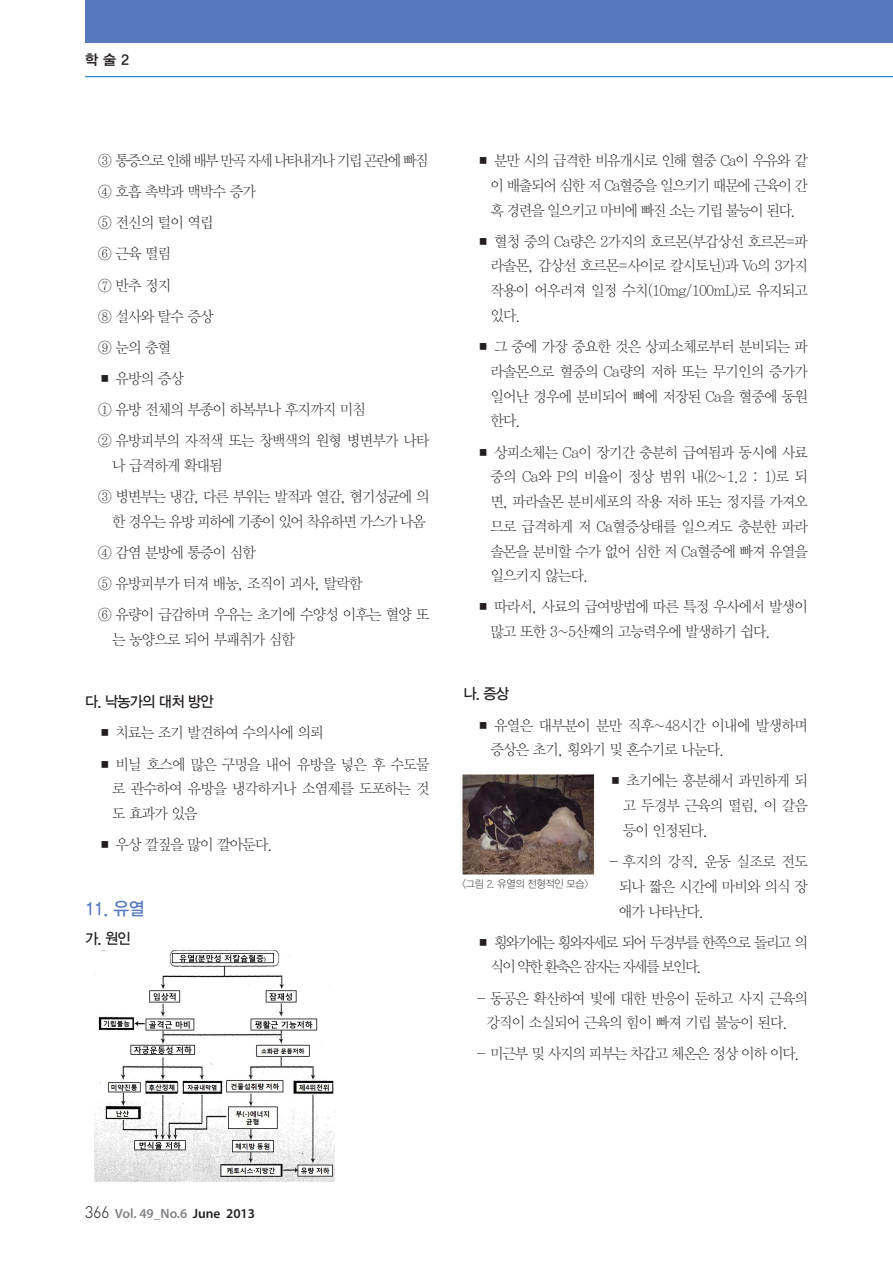
<style>
.page{position:relative;width:893px;height:1263px;background:#fff}
.page>*{position:absolute;margin:0;border:0;box-sizing:border-box;transform-origin:0 0}
.t1{font:18px "YDIYGO330";color:#5679bd;scale:.95 1}
.t2{font:15px/24.8px "YDIY Mj O310";letter-spacing:-.05em;color:#231f20;text-align:justify;scale:.95 1}
.t3{font:15px/24.8px "YDIY Mj O310";letter-spacing:-.11em;color:#231f20;scale:.95 1}
.t4{font:15px/24.8px "YDIY Mj O310";letter-spacing:-.08em;color:#231f20;text-align:right;scale:.95 1}
.t5{font:15px "YDIY Mj O310";letter-spacing:-.07em;color:#231f20;scale:.95 1}
.t6{font:15px "YDIYGO330";letter-spacing:-.05em;color:#231f20;scale:.95 1}
.t7{font:14.25px "YDIYGO340";color:#231f20}
.t8{font:600 13.5px "Myriad Pro";color:#808285}
.t9{font:10.5px "YDIYGO310";letter-spacing:-.025em;color:#231f20;scale:.95 1}
.s1{font-family:"Dinlig";font-weight:400;font-size:16.5px;color:#231f20}
.s2{color:#231f20}
</style>
<div class="page">
<img style="left:94px;top:950px;width:240px;height:232px">
<img style="left:462px;top:775px;width:133px;height:99px">
<div style="left:85px;top:0;width:808px;height:43px;background:#5679bd"></div>
<hr style="left:85px;top:76px;width:808px;height:1px;background:#006fba">
<p class="t7" style="left:85px;top:51px;width:46px">학 술 2</p>
<p class="t3" style="left:98px;top:149px;width:350px">③ 통증으로 인해 배부 만곡 자세 나타내거나 기립 곤란에 빠짐</p>
<p class="t2" style="left:98px;top:180px;width:168px">④ 호흡 촉박과 맥박수 증가</p>
<p class="t2" style="left:98px;top:211px;width:123px">⑤ 전신의 털이 역립</p>
<p class="t2" style="left:98px;top:242px;width:79px">⑥ 근육 떨림</p>
<p class="t2" style="left:98px;top:273px;width:79px">⑦ 반추 정지</p>
<p class="t2" style="left:98px;top:304px;width:123px">⑧ 설사와 탈수 증상</p>
<p class="t2" style="left:98px;top:336px;width:79px">⑨ 눈의 충혈</p>
<p class="t2" style="left:98px;top:367px;width:92px">■ 유방의 증상</p>
<p class="t2" style="left:98px;top:398px;width:284px">① 유방 전체의 부종이 하복부나 후지까지 미침</p>
<p class="t2" style="left:112px;top:429px;width:336px;text-indent:-14px">② 유방피부의 자적색 또는 창백색의 원형 병변부가 나타 나 급격하게 확대됨</p>
<p class="t4" style="left:98px;top:485px;width:351px">③ 병변부는 냉감, 다른 부위는 발적과 열감, 혐기성균에 의 한 경우는 유방 피하에 기종이 있어 착유하면 가스가 나옴</p>
<p class="t2" style="left:98px;top:541px;width:168px">④ 감염 분방에 통증이 심함</p>
<p class="t2" style="left:98px;top:572px;width:280px">⑤ 유방피부가 터져 배농, 조직이 괴사, 탈락함</p>
<p class="t2" style="left:112px;top:603px;width:336px;text-indent:-14px">⑥ 유량이 급감하며 우유는 초기에 수양성 이후는 혈양 또 는 농양으로 되어 부패취가 심함</p>
<p class="t6" style="left:85px;top:693px;width:137px">다. 낙농가의 대처 방안</p>
<p class="t2" style="left:98px;top:721px;width:239px">■ 치료는 조기 발견하여 수의사에 의뢰</p>
<p class="t2" style="left:112px;top:752px;width:336px;text-indent:-14px">■ 비닐 호스에 많은 구멍을 내어 유방을 넣은 후 수도물 로 관수하여 유방을 냉각하거나 소염제를 도포하는 것 도 효과가 있음</p>
<p class="t2" style="left:98px;top:833px;width:186px">■ 우상 깔짚을 많이 깔아둔다.</p>
<p class="t1" style="left:85px;top:898px;width:64px">11. 유열</p>
<p class="t6" style="left:85px;top:930px;width:49px">가. 원인</p>
<p class="t2" style="left:490px;top:149px;width:336px;text-indent:-14px">■ 분만 시의 급격한 비유개시로 인해 혈중 Ca이 우유와 같 이 배출되어 심한 저 Ca혈증을 일으키기 때문에 근육이 간 혹 경련을 일으키고 마비에 빠진 소는 기립 불능이 된다.</p>
<p class="t2" style="left:490px;top:229px;width:336px;text-indent:-14px">■ 혈청 중의 Ca량은 2가지의 호르몬(부갑상선 호르몬=파 라솔몬, 갑상선 호르몬=사이로 칼시토닌)과 Vo의 3가지 작용이 어우러져 일정 수치(10mg/100mL)로 유지되고 있다.</p>
<p class="t2" style="left:490px;top:335px;width:336px;text-indent:-14px">■ 그 중에 가장 중요한 것은 상피소체로부터 분비되는 파 라솔몬으로 혈중의 Ca량의 저하 또는 무기인의 증가가 일어난 경우에 분비되어 뼈에 저장된 Ca을 혈중에 동원 한다.</p>
<p class="t2" style="left:490px;top:440px;width:336px;text-indent:-14px">■ 상피소체는 Ca이 장기간 충분히 급여됨과 동시에 사료 중의 Ca와 P의 비율이 정상 범위 내(2~1.2 : 1)로 되 면, 파라솔몬 분비세포의 작용 저하 또는 정지를 가져오 므로 급격하게 저 Ca혈증상태를 일으켜도 충분한 파라 솔몬을 분비할 수가 없어 심한 저 Ca혈증에 빠져 유열을 일으키지 않는다.</p>
<p class="t2" style="left:490px;top:595px;width:336px;text-indent:-14px">■ 따라서, 사료의 급여방법에 따른 특정 우사에서 발생이 많고 또한 3~5산째의 고능력우에 발생하기 쉽다.</p>
<p class="t6" style="left:463px;top:686px;width:49px">나. 증상</p>
<p class="t2" style="left:490px;top:713px;width:336px;text-indent:-14px">■ 유열은 대부분이 분만 직후~48시간 이내에 발생하며 증상은 초기, 횡와기 및 혼수기로 나눈다.</p>
<p class="t2" style="left:623px;top:769px;width:196px;text-indent:-14px">■ 초기에는 흥분해서 과민하게 되 고 두경부 근육의 떨림, 이 갈음 등이 인정된다.</p>
<p class="t2" style="left:619px;top:850px;width:200px;text-indent:-10px">- 후지의 강직, 운동 실조로 전도 되나 짧은 시간에 마비와 의식 장 애가 나타난다.</p>
<p class="t3" style="left:490px;top:930px;width:336px;text-indent:-14px">■ 횡와기에는 횡와자세로 되어 두경부를 한쪽으로 돌리고 의 식이 약한 환축은 잠자는 자세를 보인다.</p>
<p class="t2" style="left:487px;top:986px;width:340px;text-indent:-10px">- 동공은 확산하여 빛에 대한 반응이 둔하고 사지 근육의 강직이 소실되어 근육의 힘이 빠져 기립 불능이 된다.</p>
<p class="t5" style="left:476px;top:1046px;width:342px">- 미근부 및 사지의 피부는 차갑고 체온은 정상 이하 이다.</p>
<p class="t9" style="left:462px;top:878px;width:134px">&lt;그림 2. 유열의 전형적인 모습&gt;</p>
<p class="t8" style="left:85px;top:1205px;width:172px"><span class="s1">366</span> Vol. 49_No.6 <span class="s2">June 2013</span></p>
</div>
